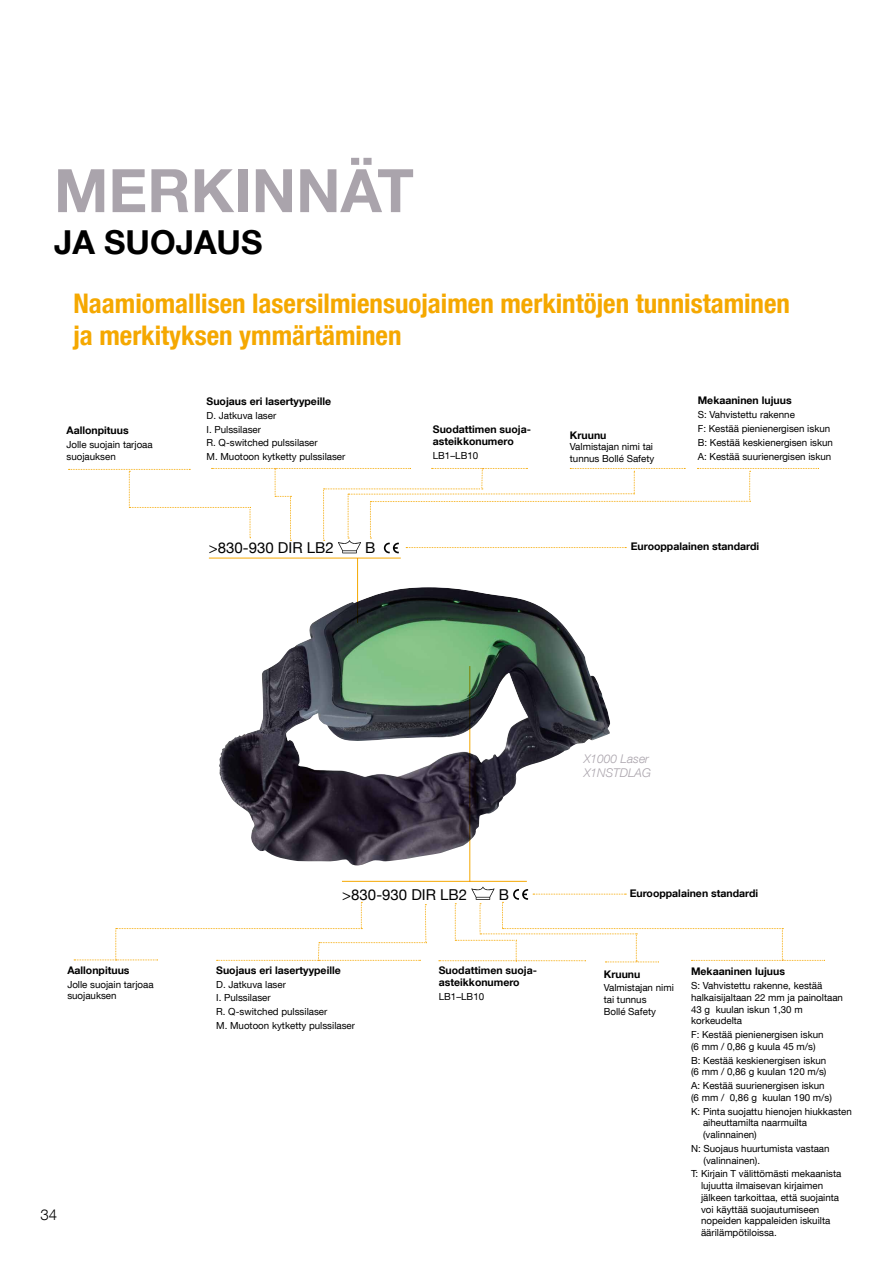
<style>
.page{position:relative;width:893px;height:1263px;background:#fff}
.page>*{position:absolute;margin:0;border:0;box-sizing:border-box;transform-origin:0 0}
.t1{font:700 60px "Helvetica Neue LT Com";color:#aaa4ac}
.t2{font:700 33px "Helvetica Neue LT Com";color:#000}
.t3{font:700 condensed 27px/32.4px "Helvetica Neue LT Com";color:#f5a800}
.t4{font:15px "Helvetica Neue LT Com";color:#000}
.t5{font:300 15px "Helvetica Neue LT Com";color:#000}
.t6{font:italic 300 12px/14.4px "Helvetica Neue LT Com";color:#aaa4ac}
.t7{font:700 10.5px/12.6px "Helvetica Neue LT Com";color:#000}
.t8{font:9.75px/11.7px "Helvetica Neue LT Com";color:#000}
</style>
<div class="page">
<img style="left:219px;top:587px;width:391px;height:280px">
<hr style="left:209px;top:558px;width:192px;height:1px;background:#f5a800">
<hr style="left:342px;top:881px;width:185px;height:1px;background:#f5a800">
<hr style="left:469px;top:666px;width:1px;height:216px;background:#f5a800">
<hr style="left:357px;top:558px;width:1px;height:65px;background:#f5a800">
<svg style="left:439px;top:887px;width:386px;height:75px"></svg>
<svg style="left:69px;top:468px;width:750px;height:85px"></svg>
<svg style="left:74px;top:902px;width:353px;height:59px"></svg>
<h1 class="t1" style="left:54px;top:153px;width:361px">MERKINNÄT</h1>
<h2 class="t2" style="left:54px;top:221px;width:210px">JA SUOJAUS</h2>
<h3 class="t3" style="left:73px;top:287px;width:718px">Naamiomallisen lasersilmiensuojaimen merkintöjen tunnistaminen ja merkityksen ymmärtäminen</h3>
<p class="t7" style="left:66px;top:424px;width:64px">Aallonpituus</p>
<p class="t8" style="left:66px;top:439px;width:88px">Jolle suojain tarjoaa suojauksen</p>
<p class="t7" style="left:207px;top:395px;width:126px">Suojaus eri lasertyypeille</p>
<p class="t8" style="left:207px;top:408px;width:140px;line-height:13.8px">D. Jatkuva laser<br>I. Pulssilaser<br>R. Q-switched pulssilaser<br>M. Muotoon kytketty pulssilaser</p>
<h3 class="t4" style="left:209px;top:539px;width:126px">&gt;830-930 DIR LB2</h3>
<h3 class="t4" style="left:365px;top:539px;width:12px">B</h3>
<p class="t7" style="left:433px;top:422px;width:100px">Suodattimen suoja&shy;asteikkonumero</p>
<p class="t8" style="left:433px;top:450px;width:47px">LB1–LB10</p>
<p class="t7" style="left:570px;top:428px;width:38px">Kruunu</p>
<p class="t8" style="left:570px;top:441px;width:86px">Valmistajan nimi tai tunnus Bollé Safety</p>
<p class="t7" style="left:698px;top:394px;width:95px">Mekaaninen lujuus</p>
<p class="t8" style="left:698px;top:408px;width:137px;line-height:13.8px">S: Vahvistettu rakenne<br>F: Kestää pienienergisen iskun<br>B: Kestää keskienergisen iskun<br>A: Kestää suurienergisen iskun</p>
<p class="t7" style="left:631px;top:539px;width:130px">Eurooppalainen standardi</p>
<p class="t7" style="left:67px;top:963px;width:64px">Aallonpituus</p>
<p class="t8" style="left:67px;top:978px;width:88px">Jolle suojain tarjoaa suojauksen</p>
<h3 class="t5" style="left:40px;top:1205px;width:18px">34</h3>
<p class="t6" style="left:584px;top:751px;width:69px">X1000 Laser<br>X1NSTDLAG</p>
<h3 class="t4" style="left:342px;top:885px;width:126px">&gt;830-930 DIR LB2</h3>
<h3 class="t4" style="left:499px;top:885px;width:12px">B</h3>
<p class="t7" style="left:630px;top:887px;width:130px">Eurooppalainen standardi</p>
<p class="t7" style="left:216px;top:963px;width:126px">Suojaus eri lasertyypeille</p>
<p class="t8" style="left:216px;top:977px;width:140px;line-height:13.8px">D. Jatkuva laser<br>I. Pulssilaser<br>R. Q-switched pulssilaser<br>M. Muotoon kytketty pulssilaser</p>
<p class="t7" style="left:439px;top:963px;width:100px">Suodattimen suoja&shy;asteikkonumero</p>
<p class="t8" style="left:439px;top:991px;width:47px">LB1–LB10</p>
<p class="t7" style="left:604px;top:967px;width:38px">Kruunu</p>
<p class="t8" style="left:604px;top:982px;width:72px">Valmistajan nimi tai tunnus<br>Bollé Safety</p>
<p class="t7" style="left:691px;top:965px;width:95px">Mekaaninen lujuus</p>
<p class="t8" style="left:691px;top:979px;width:153px">S: Vahvistettu rakenne, kestää halkaisijaltaan 22 mm ja painoltaan<br>43 g kuulan iskun 1,30 m korkeudelta</p>
<p class="t8" style="left:691px;top:1028px;width:134px">F: Kestää pienienergisen iskun (6 mm / 0,86 g kuula 45 m/s)</p>
<p class="t8" style="left:691px;top:1054px;width:137px">B: Kestää keskienergisen iskun (6 mm / 0,86 g kuulan 120 m/s)</p>
<p class="t8" style="left:691px;top:1079px;width:142px">A: Kestää suurienergisen iskun (6 mm / 0,86 g kuulan 190 m/s)</p>
<p class="t8" style="left:703px;top:1105px;width:150px;text-indent:-12px">K: Pinta suojattu hienojen hiukkasten aiheuttamilta naarmuilta (valinnainen)</p>
<p class="t8" style="left:704px;top:1142px;width:128px;text-indent:-12px">N: Suojaus huurtumista vastaan (valinnainen).</p>
<p class="t8" style="left:701px;top:1168px;width:142px;text-indent:-10px">T: Kirjain T välittömästi mekaanista lujuutta ilmaisevan kirjaimen jälkeen tarkoittaa, että suojainta voi käyttää suojautumiseen nopeiden kappaleiden iskuilta äärilämpötiloissa.</p>
</div>
